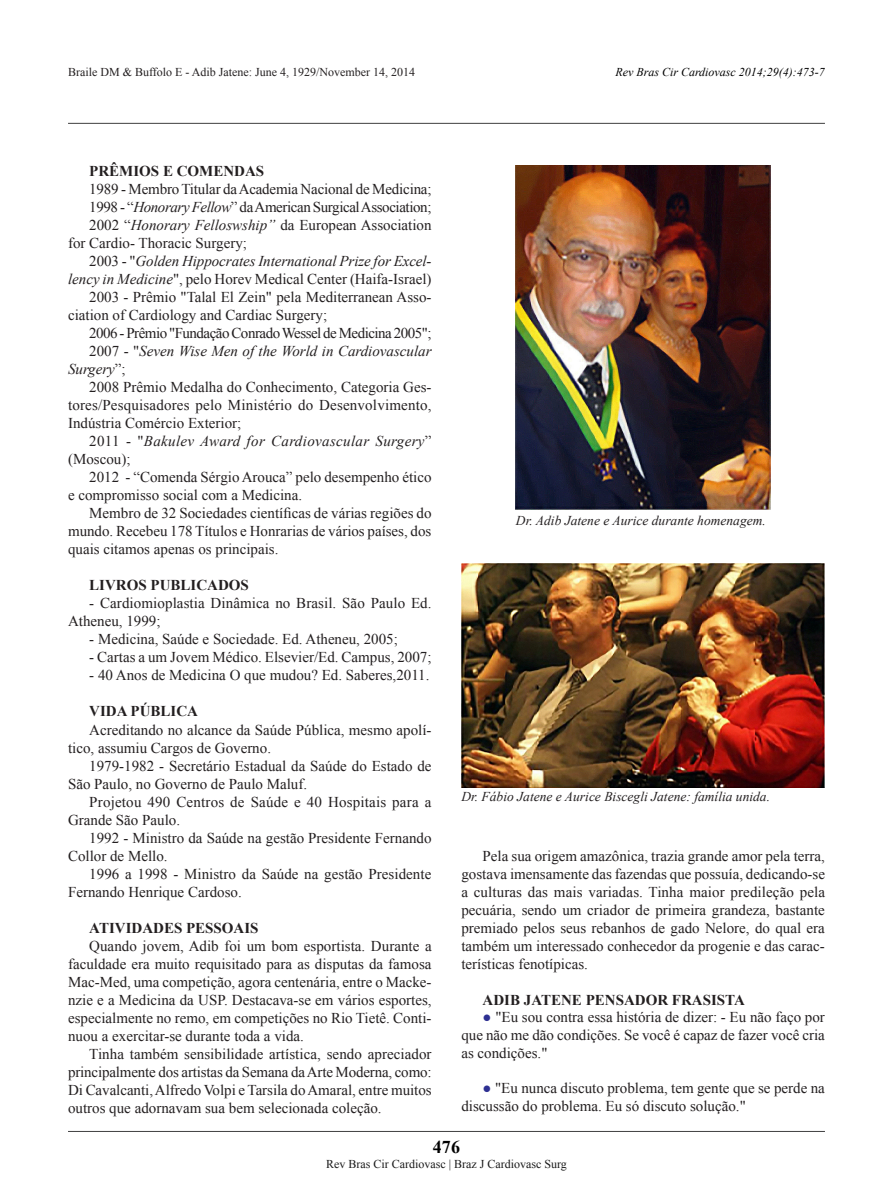
<style>
.page{position:relative;width:893px;height:1191px;background:#fff}
.page>*{position:absolute;margin:0;border:0;box-sizing:border-box;transform-origin:0 0}
.t1{font:700 18px "Times New Roman";color:#000}
.t2{font:15px/18px "Times New Roman";color:#231f20}
.t3{font:italic 15px/18px "Times New Roman";color:#231f20;text-align:right}
.t4{font:700 15px "Times New Roman";color:#231f20}
.t5{font:italic 15px/18px "Times New Roman";letter-spacing:.025em;color:#231f20}
.t6{font:15px "Times New Roman";letter-spacing:-.025em;color:#231f20}
.t7{font:15px "Times New Roman";letter-spacing:-.035em;color:#231f20}
.Legenda_Fig{font:italic 13.5px "Times New Roman";color:#231f20}
.t8{font:12px "Times New Roman";color:#231f20}
.t9{font:12px "Times New Roman";color:#1a1a1a}
.t10{font:italic 12px "Times New Roman";color:#000}
.s1{font-style:italic}
.s2{font-style:normal}
.s3{color:#2e3092}
</style>
<div class="page">
<hr style="left:68px;top:123px;width:757px;height:1px;background:#3e3e3f">
<hr style="left:68px;top:1131px;width:757px;height:1px;background:#3e3e3f">
<img style="left:516px;top:166px;width:254px;height:344px">
<img style="left:461px;top:563px;width:364px;height:224px">
<p class="t8" style="left:68px;top:64px;width:349px">Braile DM &amp; Buffolo E - Adib Jatene: June 4, 1929/November 14, 2014</p>
<p class="t10" style="left:615px;top:64px;width:211px">Rev Bras Cir Cardiovasc 2014;29(4):473-7</p>
<p class="t4" style="left:89px;top:161px;width:177px">PRÊMIOS E COMENDAS</p>
<p class="t2" style="left:89px;top:180px;width:344px">1989 - Membro Titular da Academia Nacional de Medicina;</p>
<p class="t6" style="left:89px;top:197px;width:344px">1998 - “<span class="s1">Honorary Fellow</span>” da American Surgical Association;</p>
<p class="t2" style="left:68px;top:216px;width:365px;text-indent:21px">2002 “<span class="s1">Honorary Felloswship”</span> da European Association for Cardio- Thoracic Surgery;</p>
<p class="t3" style="left:68px;top:252px;width:365px"><span class="s2">2003 - "</span>Golden Hippocrates International Prize for Excel&shy;lency in Medicine<span class="s2">", pelo Horev Medical Center (Haifa-Israel)</span></p>
<p class="t2" style="left:68px;top:288px;width:365px;text-indent:21px">2003 - Prêmio "Talal El Zein" pela Mediterranean Asso&shy;ciation of Cardiology and Cardiac Surgery;</p>
<p class="t7" style="left:89px;top:323px;width:344px">2006 - Prêmio "Fundação Conrado Wessel de Medicina 2005";</p>
<p class="t3" style="left:68px;top:342px;width:365px;text-align:left;text-indent:21px"><span class="s2">2007 - "</span>Seven Wise Men of the World in Cardiovascular<br>Surgery<span class="s2">”;</span></p>
<p class="t2" style="left:68px;top:378px;width:365px;text-align:justify;text-indent:21px">2008 Prêmio Medalha do Conhecimento, Categoria Ges&shy;tores/Pesquisadores pelo Ministério do Desenvolvimento, Indústria Comércio Exterior;</p>
<p class="t5" style="left:68px;top:432px;width:365px;text-indent:21px"><span class="s2">2011 - "</span>Bakulev Award for Cardiovascular Surgery<span class="s2">” (Moscou);</span></p>
<p class="t2" style="left:68px;top:468px;width:365px;text-indent:21px">2012 - “Comenda Sérgio Arouca” pelo desempenho ético e compromisso social com a Medicina.</p>
<p class="t2" style="left:68px;top:504px;width:365px;text-align:justify;text-indent:21px">Membro de 32 Sociedades científicas de várias regiões do mundo. Recebeu 178 Títulos e Honrarias de vários países, dos quais citamos apenas os principais.</p>
<p class="t4" style="left:89px;top:575px;width:161px">LIVROS PUBLICADOS</p>
<p class="t2" style="left:68px;top:594px;width:365px;text-indent:21px">- Cardiomioplastia Dinâmica no Brasil. São Paulo Ed.<br>Atheneu, 1999;</p>
<p class="t2" style="left:89px;top:630px;width:310px">- Medicina, Saúde e Sociedade. Ed. Atheneu, 2005;</p>
<p class="t2" style="left:89px;top:648px;width:344px">- Cartas a um Jovem Médico. Elsevier/Ed. Campus, 2007;</p>
<p class="t2" style="left:89px;top:666px;width:342px">- 40 Anos de Medicina O que mudou? Ed. Saberes,2011.</p>
<p class="t4" style="left:89px;top:701px;width:110px">VIDA PÚBLICA</p>
<p class="t2" style="left:68px;top:720px;width:365px;text-indent:21px">Acreditando no alcance da Saúde Pública, mesmo apolí&shy;tico, assumiu Cargos de Governo.</p>
<p class="t2" style="left:68px;top:756px;width:365px;text-indent:21px">1979-1982 - Secretário Estadual da Saúde do Estado de<br>São Paulo, no Governo de Paulo Maluf.</p>
<p class="t2" style="left:68px;top:792px;width:365px;text-indent:21px">Projetou 490 Centros de Saúde e 40 Hospitais para a<br>Grande São Paulo.</p>
<p class="t2" style="left:68px;top:828px;width:365px;text-indent:21px">1992 - Ministro da Saúde na gestão Presidente Fernando<br>Collor de Mello.</p>
<p class="t2" style="left:68px;top:864px;width:365px;text-indent:21px">1996 a 1998 - Ministro da Saúde na gestão Presidente<br>Fernando Henrique Cardoso.</p>
<p class="t4" style="left:89px;top:917px;width:171px">ATIVIDADES PESSOAIS</p>
<p class="t2" style="left:68px;top:936px;width:365px;text-align:justify;text-indent:21px">Quando jovem, Adib foi um bom esportista. Durante a faculdade era muito requisitado para as disputas da famosa Mac-Med, uma competição, agora centenária, entre o Macke&shy;nzie e a Medicina da USP. Destacava-se em vários esportes, especialmente no remo, em competições no Rio Tietê. Conti&shy;nuou a exercitar-se durante toda a vida.</p>
<p class="t2" style="left:68px;top:1044px;width:365px;text-align:justify;text-indent:21px">Tinha também sensibilidade artística, sendo apreciador principalmente dos artistas da Semana da Arte Moderna, como:<br>Di Cavalcanti, Alfredo Volpi e Tarsila do Amaral, entre muitos outros que adornavam sua bem selecionada coleção.</p>
<p class="Legenda_Fig" style="left:516px;top:511px;width:251px">Dr. Adib Jatene e Aurice durante homenagem.</p>
<p class="Legenda_Fig" style="left:461px;top:787px;width:310px">Dr. Fábio Jatene e Aurice Biscegli Jatene: família unida.</p>
<p class="t2" style="left:461px;top:847px;width:365px;text-align:justify;text-indent:21px">Pela sua origem amazônica, trazia grande amor pela terra, gostava imensamente das fazendas que possuía, dedicando-se a culturas das mais variadas. Tinha maior predileção pela pecuária, sendo um criador de primeira grandeza, bastante premiado pelos seus rebanhos de gado Nelore, do qual era também um interessado conhecedor da progenie e das carac&shy;terísticas fenotípicas.</p>
<p class="t4" style="left:483px;top:989px;width:264px">ADIB JATENE PENSADOR FRASISTA</p>
<p class="t2" style="left:461px;top:1008px;width:365px;text-align:justify;text-indent:21px"><span class="s3">●</span> "Eu sou contra essa história de dizer: - Eu não faço por que não me dão condições. Se você é capaz de fazer você cria as condições."</p>
<p class="t2" style="left:461px;top:1079px;width:365px;text-indent:21px"><span class="s3">●</span> "Eu nunca discuto problema, tem gente que se perde na discussão do problema. Eu só discuto solução."</p>
<p class="t1" style="left:433px;top:1134px;width:28px">476</p>
<p class="t9" style="left:326px;top:1156px;width:242px">Rev Bras Cir Cardiovasc | Braz J Cardiovasc Surg</p>
</div>
